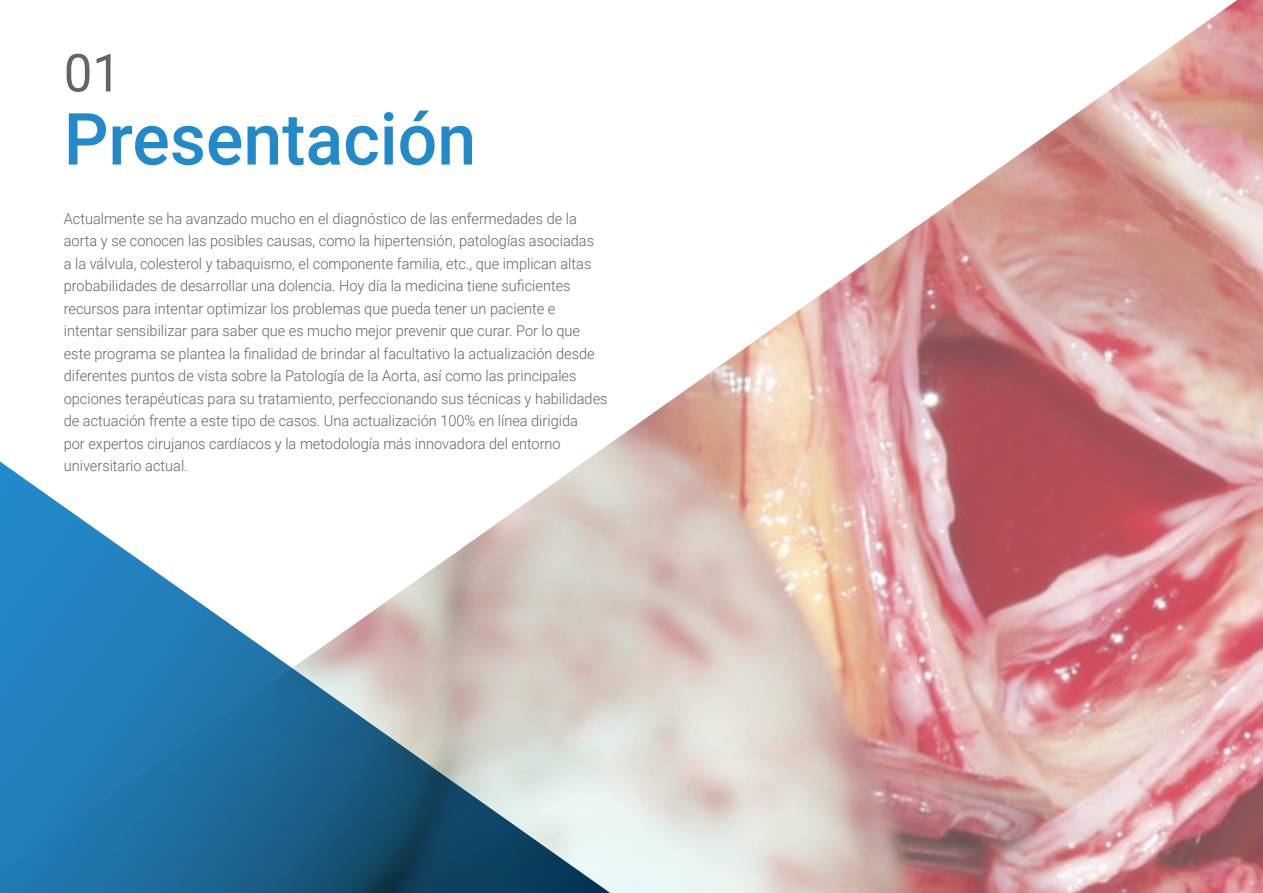
<style>
.page{position:relative;width:1263px;height:893px;background:#fff}
.page>*{position:absolute;margin:0;border:0;box-sizing:border-box;transform-origin:0 0}
.t1{font:500 72px "Roboto";color:#2289ca}
.t2{font:52.5px "Roboto";color:#61646a}
.t3{font:300 15px/22.5px "Roboto";color:#61646a}
</style>
<div class="page">
<img style="left:607px;top:0;width:656px;height:893px">
<svg style="left:0;top:446px;width:640px;height:447px"></svg>
<h2 class="t2" style="left:64px;top:36px;width:59px">01</h2>
<h1 class="t1" style="left:64px;top:89px;width:414px">Presentación</h1>
<p class="t3" style="left:64px;top:207px;width:545px">Actualmente se ha avanzado mucho en el diagnóstico de las enfermedades de la aorta y se conocen las posibles causas, como la hipertensión, patologías asociadas<br>a la válvula, colesterol y tabaquismo, el componente familia, etc., que implican altas probabilidades de desarrollar una dolencia. Hoy día la medicina tiene suficientes recursos para intentar optimizar los problemas que pueda tener un paciente e intentar sensibilizar para saber que es mucho mejor prevenir que curar. Por lo que este programa se plantea la finalidad de brindar al facultativo la actualización desde diferentes puntos de vista sobre la Patología de la Aorta, así como las principales opciones terapéuticas para su tratamiento, perfeccionando sus técnicas y habilidades de actuación frente a este tipo de casos. Una actualización 100% en línea dirigida<br>por expertos cirujanos cardíacos y la metodología más innovadora del entorno universitario actual.</p>
</div>
